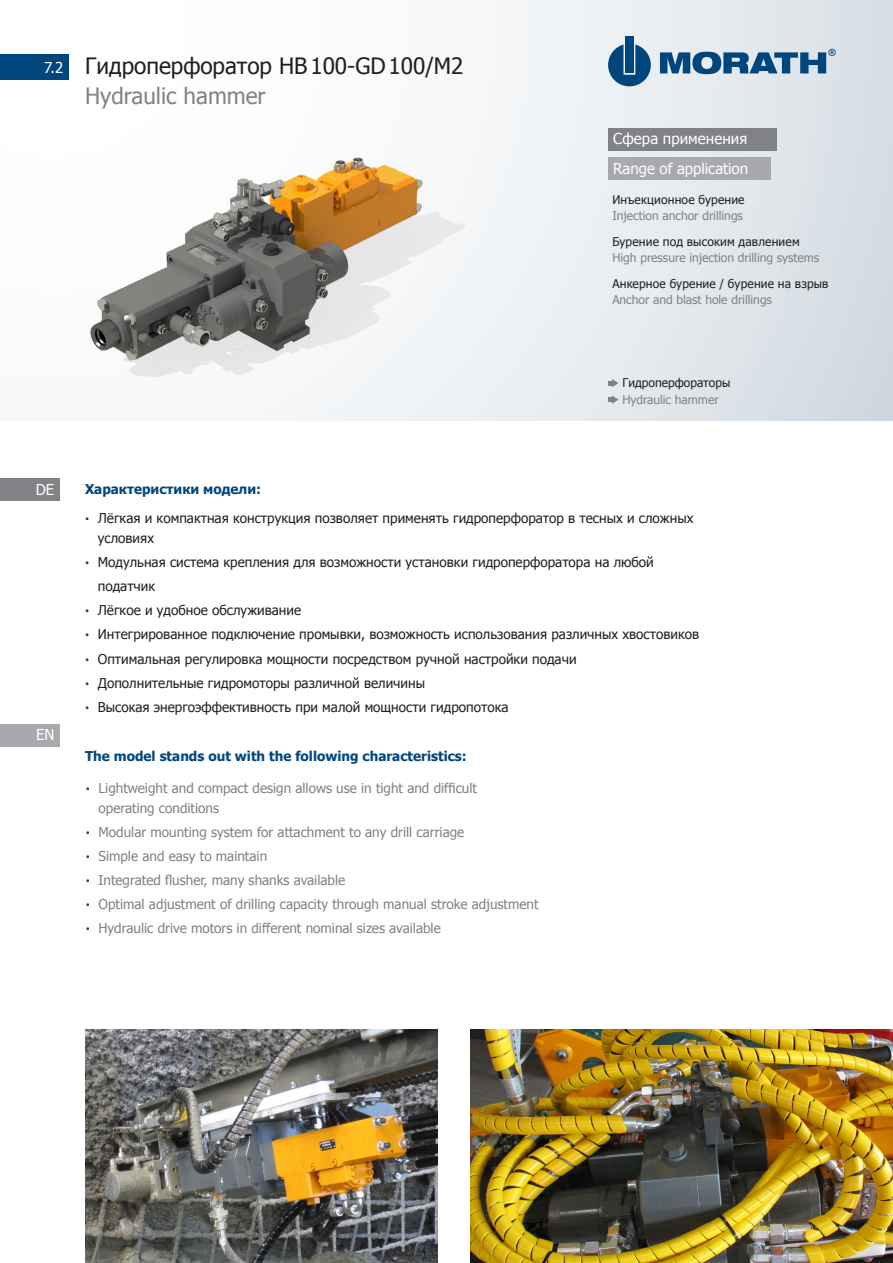
<style>
.page{position:relative;width:893px;height:1263px;background:#fff}
.page>*{position:absolute;margin:0;border:0;box-sizing:border-box;transform-origin:0 0}
.Headline_D{font:22.5px "Tahoma";color:#231f20}
.Headline_D-2{font:22.5px "Tahoma";color:#808285}
.t1{font:15px "Tahoma";color:#fff}
.t2{font:13.5px/20.2px "Tahoma";color:#231f20}
.Aufzählung_D{font:13.5px "Tahoma";color:#808285}
.Headline_C{font:700 13.5px "Tahoma";color:#00467e}
.Fließtext{font:700 13.5px "Tahoma";color:#00467e}
.t3{font:12px "Tahoma";color:#808285}
.t4{font:12px "Tahoma";letter-spacing:.015em;color:#231f20}
.s1{font-weight:700;color:#00467e}
</style>
<div class="page">
<div style="left:0;top:0;width:893px;height:421px;background:linear-gradient(to right,#fff,#dbe2e7)"></div>
<svg style="left:660px;top:49px;width:176px;height:25px;background:#648eae"></svg>
<svg style="left:608px;top:44px;width:43px;height:42px;background:#497aa2"></svg>
<div style="left:625px;top:37px;width:9px;height:36px;background:#00467e"></div>
<div style="left:0;top:724px;width:60px;height:23px;background:#a8a9ad"></div>
<div style="left:0;top:478px;width:60px;height:23px;background:#808285"></div>
<img style="left:85px;top:153px;width:408px;height:255px">
<div style="left:0;top:54px;width:68px;height:26px;background:#00467e"></div>
<div style="left:608px;top:157px;width:162px;height:23px;background:#a8a9ad"></div>
<div style="left:608px;top:128px;width:168px;height:23px;background:#808285"></div>
<svg style="left:608px;top:379px;width:11px;height:8px"></svg>
<svg style="left:608px;top:395px;width:11px;height:9px"></svg>
<img style="left:470px;top:1029px;width:423px;height:234px">
<img style="left:85px;top:1029px;width:353px;height:234px">
<p class="t1" style="left:44px;top:57px;width:21px">7.2</p>
<p class="Headline_D" style="left:85px;top:50px;width:380px">Гидроперфоратор HB100-GD100/M2</p>
<p class="Headline_D-2" style="left:85px;top:80px;width:182px">Hydraulic hammer</p>
<p class="t1" style="left:613px;top:129px;width:136px">Сфера применения</p>
<p class="t1" style="left:613px;top:158px;width:136px">Range of application</p>
<p class="t4" style="left:612px;top:191px;width:134px">Инъекционное бурение</p>
<p class="t3" style="left:612px;top:208px;width:132px">Injection anchor drillings</p>
<p class="t4" style="left:612px;top:233px;width:189px">Бурение под высоким давлением</p>
<p class="t3" style="left:612px;top:250px;width:208px">High pressure injection drilling systems</p>
<p class="t4" style="left:612px;top:275px;width:218px">Анкерное бурение / бурение на взрыв</p>
<p class="t3" style="left:612px;top:292px;width:161px">Anchor and blast hole drillings</p>
<p class="t4" style="left:622px;top:375px;width:110px">Гидроперфораторы</p>
<p class="t3" style="left:622px;top:392px;width:98px">Hydraulic hammer</p>
<p class="t1" style="left:36px;top:479px;width:20px">DE</p>
<p class="t1" style="left:36px;top:725px;width:20px">EN</p>
<p class="Fließtext" style="left:85px;top:480px;width:178px">Характеристики модели:</p>
<p class="t2" style="left:98px;top:508px;width:597px;text-indent:-13px"><span class="s1">∙</span> Лёгкая и компактная конструкция позволяет применять гидроперфоратор в тесных и сложных условиях</p>
<p class="t2" style="left:98px;top:550px;width:557px;line-height:24px;text-indent:-13px"><span class="s1">∙</span> Модульная система крепления для возможности установки гидроперфоратора на любой податчик</p>
<p class="t2" style="left:85px;top:600px;width:218px"><span class="s1">∙</span> Лёгкое и удобное обслуживание</p>
<p class="t2" style="left:85px;top:624px;width:616px"><span class="s1">∙</span> Интегрированное подключение промывки, возможность использования различных хвостовиков</p>
<p class="t2" style="left:85px;top:648px;width:493px"><span class="s1">∙</span> Оптимальная регулировка мощности посредством ручной настройки подачи</p>
<p class="t2" style="left:85px;top:672px;width:342px"><span class="s1">∙</span> Дополнительные гидромоторы различной величины</p>
<p class="t2" style="left:85px;top:696px;width:425px"><span class="s1">∙</span> Высокая энергоэффективность при малой мощности гидропотока</p>
<p class="Headline_C" style="left:85px;top:746px;width:383px">The model stands out with the following characteristics:</p>
<p class="Aufzählung_D" style="left:86px;top:779px;width:393px"><span class="s1">∙</span> Lightweight and compact design allows use in tight and difficult</p>
<p class="Aufzählung_D" style="left:99px;top:799px;width:122px">operating conditions</p>
<p class="Aufzählung_D" style="left:86px;top:823px;width:380px"><span class="s1">∙</span> Modular mounting system for attachment to any drill carriage</p>
<p class="Aufzählung_D" style="left:86px;top:847px;width:183px"><span class="s1">∙</span> Simple and easy to maintain</p>
<p class="Aufzählung_D" style="left:86px;top:871px;width:261px"><span class="s1">∙</span> Integrated flusher, many shanks available</p>
<p class="Aufzählung_D" style="left:86px;top:895px;width:454px"><span class="s1">∙</span> Optimal adjustment of drilling capacity through manual stroke adjustment</p>
<p class="Aufzählung_D" style="left:86px;top:919px;width:356px"><span class="s1">∙</span> Hydraulic drive motors in different nominal sizes available</p>
</div>
